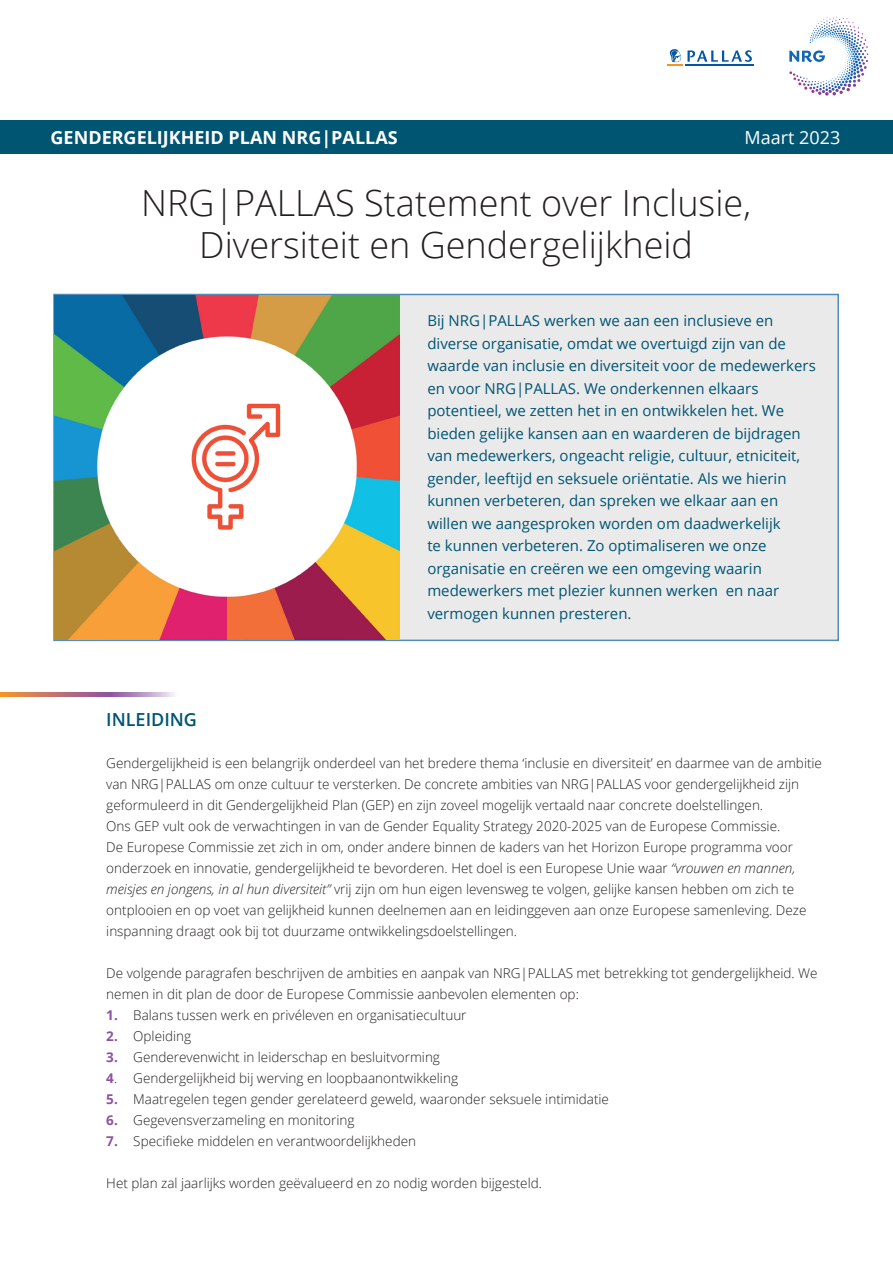
<style>
.page{position:relative;width:893px;height:1263px;background:#fff}
.page>*{position:absolute;margin:0;border:0;box-sizing:border-box;transform-origin:0 0}
.t1{font:300 36px/42px "Open Sans";color:#231f20;text-align:center}
.t2{font:700 18px "Open Sans";color:#fff}
.t3{font:600 18px "Open Sans";color:#005573}
.t4{font:18px "Open Sans";color:#fff}
.t5{font:15px/22.5px "Open Sans";color:#005573}
.t6{font:300 13.5px/21px "Open Sans";color:#231f20}
.s1{font-style:italic}
.s2{font-weight:700;color:#8e52a1}
</style>
<div class="page">
<div style="left:53px;top:294px;width:786px;height:347px;background:#eaeaea;border:2px solid #528db7"></div>
<hr style="left:685px;top:64px;width:69px;height:1px;background:#0557a4">
<svg style="left:668px;top:49px;width:84px;height:16px"></svg>
<img style="left:821px;top:17px;width:28px;height:6px">
<img style="left:842px;top:43px;width:23px;height:3px">
<img style="left:794px;top:79px;width:66px;height:4px">
<svg style="left:789px;top:50px;width:36px;height:12px"></svg>
<img style="left:54px;top:295px;width:346px;height:344px">
<svg style="left:0;top:692px;width:174px;height:4px"></svg>
<div style="left:0;top:120px;width:893px;height:34px;background:#005573"></div>
<p class="t2" style="left:51px;top:124px;width:349px">GENDERGELIJKHEID PLAN NRG|PALLAS</p>
<p class="t4" style="left:745px;top:125px;width:97px">Maart 2023</p>
<p class="t1" style="left:141px;top:181px;width:611px">NRG|PALLAS Statement over Inclusie,<br>Diversiteit en Gendergelijkheid</p>
<p class="t5" style="left:427px;top:309px;width:390px">Bij NRG|PALLAS werken we aan een inclusieve en diverse organisatie, omdat we overtuigd zijn van de waarde van inclusie en diversiteit voor de medewerkers en voor NRG|PALLAS. We onderkennen elkaars potentieel, we zetten het in en ontwikkelen het. We bieden gelijke kansen aan en waarderen de bijdragen van medewerkers, ongeacht religie, cultuur, etniciteit, gender, leeftijd en seksuele oriëntatie. Als we hierin kunnen verbeteren, dan spreken we elkaar aan en willen we aangesproken worden om daadwerkelijk<br>te kunnen verbeteren. Zo optimaliseren we onze organisatie en creëren we een omgeving waarin medewerkers met plezier kunnen werken en naar vermogen kunnen presteren.</p>
<p class="t3" style="left:106px;top:707px;width:92px">INLEIDING</p>
<p class="t6" style="left:106px;top:752px;width:717px">Gendergelijkheid is een belangrijk onderdeel van het bredere thema ‘inclusie en diversiteit’ en daarmee van de ambitie van NRG|PALLAS om onze cultuur te versterken. De concrete ambities van NRG|PALLAS voor gendergelijkheid zijn geformuleerd in dit Gendergelijkheid Plan (GEP) en zijn zoveel mogelijk vertaald naar concrete doelstellingen.</p>
<p class="t6" style="left:106px;top:815px;width:702px">Ons GEP vult ook de verwachtingen in van de Gender Equality Strategy 2020-2025 van de Europese Commissie.<br>De Europese Commissie zet zich in om, onder andere binnen de kaders van het Horizon Europe programma voor onderzoek en innovatie, gendergelijkheid te bevorderen. Het doel is een Europese Unie waar <span class="s1">“vrouwen en mannen, meisjes en jongens, in al hun diversiteit”</span> vrij zijn om hun eigen levensweg te volgen, gelijke kansen hebben om zich te ontplooien en op voet van gelijkheid kunnen deelnemen aan en leidinggeven aan onze Europese samenleving. Deze inspanning draagt ook bij tot duurzame ontwikkelingsdoelstellingen.</p>
<p class="t6" style="left:106px;top:962px;width:713px">De volgende paragrafen beschrijven de ambities en aanpak van NRG|PALLAS met betrekking tot gendergelijkheid. We nemen in dit plan de door de Europese Commissie aanbevolen elementen op:</p>
<p class="t6" style="left:106px;top:1004px;width:362px"><span class="s2">1.</span> Balans tussen werk en privéleven en organisatiecultuur</p>
<p class="t6" style="left:106px;top:1025px;width:86px"><span class="s2">2.</span> Opleiding</p>
<p class="t6" style="left:106px;top:1046px;width:335px"><span class="s2">3.</span> Genderevenwicht in leiderschap en besluitvorming</p>
<p class="t6" style="left:106px;top:1067px;width:353px"><span class="s2">4</span>. Gendergelijkheid bij werving en loopbaanontwikkeling</p>
<p class="t6" style="left:106px;top:1088px;width:504px"><span class="s2">5.</span> Maatregelen tegen gender gerelateerd geweld, waaronder seksuele intimidatie</p>
<p class="t6" style="left:106px;top:1109px;width:250px"><span class="s2">6.</span> Gegevensverzameling en monitoring</p>
<p class="t6" style="left:106px;top:1130px;width:311px"><span class="s2">7.</span> Specifieke middelen en verantwoordelijkheden</p>
<p class="t6" style="left:106px;top:1172px;width:437px">Het plan zal jaarlijks worden geëvalueerd en zo nodig worden bijgesteld.</p>
</div>
